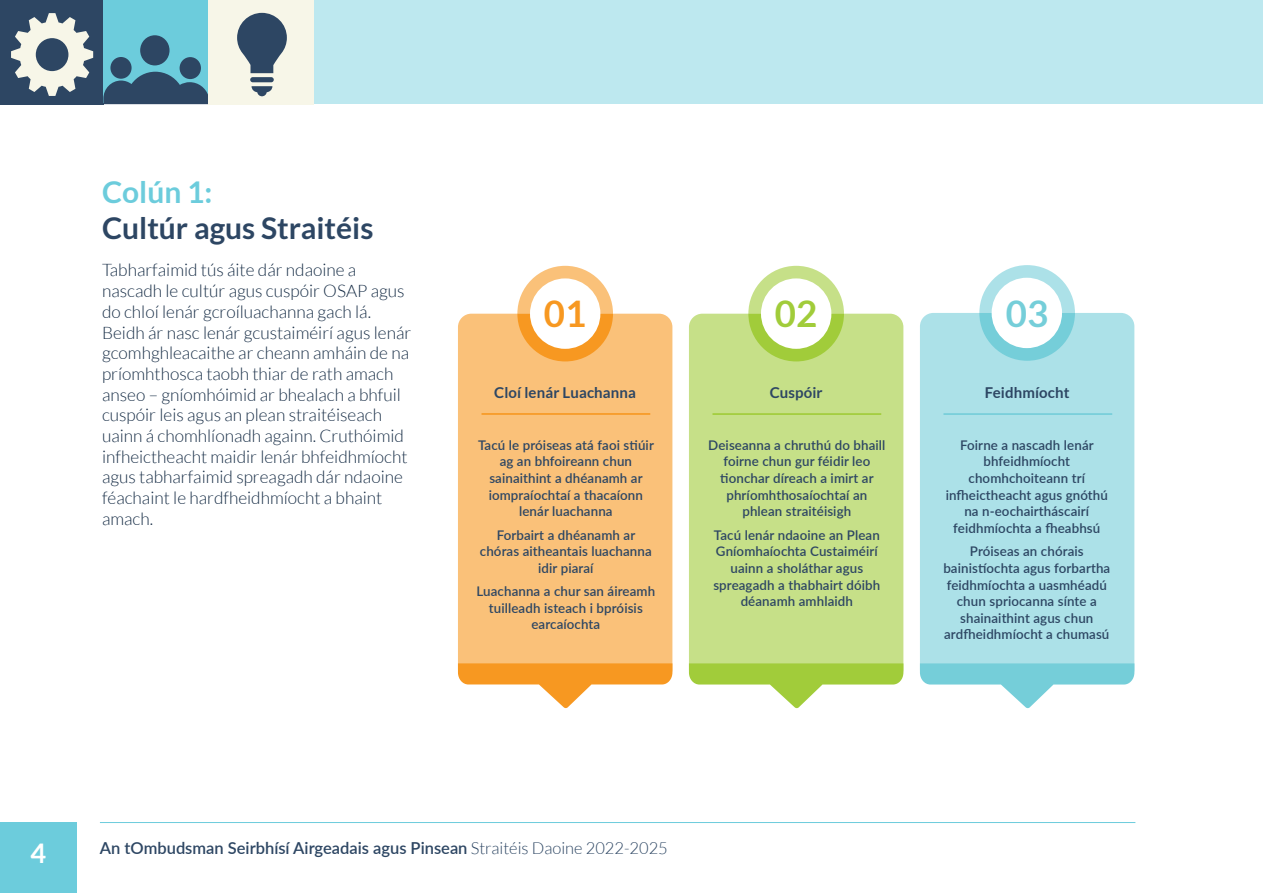
<style>
.page{position:relative;width:1263px;height:893px;background:#fff}
.page>*{position:absolute;margin:0;border:0;box-sizing:border-box;transform-origin:0 0}
.t1{font:700 36.6px "Lato";color:#f79821}
.t2{font:700 36.6px "Lato";color:#a1cc3a}
.t3{font:700 36.6px "Lato";color:#75ced9}
.t4{font:700 30px/36px "Lato";color:#2d4663}
.t5{font:700 27px "Lato";color:#fff}
.t6{font:300 17.25px/20.7px "Lato";color:#172d46}
.t7{font:600 16.5px "Lato";color:#2d4663}
.t8{font:700 15px "Lato";letter-spacing:.01em;color:#2d4663}
.t9{font:600 13.35px/16.6px "Lato";letter-spacing:.01em;color:#2d4663;text-align:center}
.s1{color:#6cccdc}
.s2{font-weight:300}
</style>
<div class="page">
<div style="left:458px;top:314px;width:214px;height:369px;background:#fac179;border-radius:13px"></div>
<svg style="left:458px;top:663px;width:214px;height:45px"></svg>
<svg style="left:517px;top:266px;width:96px;height:95px"></svg>
<div style="left:530px;top:278px;width:70px;height:71px;background:#fff;border-radius:50%"></div>
<div style="left:689px;top:314px;width:214px;height:369px;background:#c6e088;border-radius:13px"></div>
<svg style="left:689px;top:663px;width:214px;height:45px"></svg>
<svg style="left:748px;top:266px;width:96px;height:95px"></svg>
<div style="left:761px;top:278px;width:70px;height:71px;background:#fff;border-radius:50%"></div>
<div style="left:920px;top:313px;width:214px;height:370px;background:#ace1e8;border-radius:13px"></div>
<svg style="left:920px;top:663px;width:214px;height:45px"></svg>
<svg style="left:979px;top:265px;width:96px;height:96px"></svg>
<div style="left:992px;top:278px;width:70px;height:70px;background:#fff;border-radius:50%"></div>
<hr style="left:481px;top:413px;width:169px;height:2px;background:#f79923">
<hr style="left:712px;top:413px;width:169px;height:2px;background:#a1cc3a">
<hr style="left:943px;top:413px;width:169px;height:2px;background:#75cdd9">
<div style="left:314px;top:0;width:949px;height:104px;background:#bde8ef"></div>
<div style="left:0;top:0;width:103px;height:104px;background:#2d4663"></div>
<div style="left:103px;top:0;width:105px;height:103px;background:#6cccdc"></div>
<svg style="left:11px;top:13px;width:82px;height:83px"></svg>
<div style="left:110px;top:57px;width:22px;height:22px;background:#2d4663;border-radius:50%"></div>
<div style="left:180px;top:57px;width:21px;height:22px;background:#2d4663;border-radius:50%"></div>
<svg style="left:103px;top:72px;width:105px;height:32px"></svg>
<div style="left:140px;top:35px;width:30px;height:30px;background:#2d4663;border-radius:50%"></div>
<div style="left:208px;top:0;width:106px;height:104px;background:#f7f6e8"></div>
<div style="left:250px;top:77px;width:24px;height:5px;background:#2d4663;border-radius:3px"></div>
<svg style="left:252px;top:86px;width:20px;height:10px"></svg>
<svg style="left:237px;top:13px;width:50px;height:60px"></svg>
<hr style="left:100px;top:822px;width:1035px;height:1px;background:#6cccdc">
<div style="left:0;top:822px;width:77px;height:71px;background:#6cccdc"></div>
<p class="t4" style="left:102px;top:173px;width:273px"><span class="s1">Colún 1:<br></span>Cultúr agus Straitéis</p>
<p class="t6" style="left:102px;top:260px;width:311px">Tabharfaimid tús áite dár ndaoine a nascadh le cultúr agus cuspóir OSAP agus do chloí lenár gcroíluachanna gach lá.<br>Beidh ár nasc lenár gcustaiméirí agus lenár gcomhghleacaithe ar cheann amháin de na príomhthosca taobh thiar de rath amach anseo – gníomhóimid ar bhealach a bhfuil cuspóir leis agus an plean straitéiseach uainn á chomhlíonadh againn. Cruthóimid infheictheacht maidir lenár bhfeidhmíocht agus tabharfaimid spreagadh dár ndaoine féachaint le hardfheidhmíocht a bhaint amach.</p>
<p class="t1" style="left:544px;top:293px;width:44px">01</p>
<p class="t2" style="left:775px;top:293px;width:44px">02</p>
<p class="t3" style="left:1006px;top:292px;width:44px">03</p>
<p class="t8" style="left:494px;top:384px;width:143px">Cloí lenár Luachanna</p>
<p class="t8" style="left:770px;top:384px;width:54px">Cuspóir</p>
<p class="t9" style="left:478px;top:436px;width:177px">Tacú le próiseas atá faoi stiúir ag an bhfoireann chun sainaithint a dhéanamh ar iompraíochtaí a thacaíonn lenár luachanna</p>
<p class="t9" style="left:480px;top:526px;width:173px">Forbairt a dhéanamh ar chóras aitheantais luachanna idir piaraí</p>
<p class="t9" style="left:477px;top:582px;width:180px">Luachanna a chur san áireamh tuilleadh isteach i bpróisis earcaíochta</p>
<p class="t9" style="left:708px;top:436px;width:179px">Deiseanna a chruthú do bhaill foirne chun gur féidir leo tionchar díreach a imirt ar phríomhthosaíochtaí an phlean straitéisigh</p>
<p class="t9" style="left:713px;top:526px;width:168px">Tacú lenár ndaoine an Plean<br>Gníomhaíochta Custaiméirí uainn a sholáthar agus spreagadh a thabhairt dóibh déanamh amhlaidh</p>
<p class="t8" style="left:985px;top:384px;width:86px">Feidhmíocht</p>
<p class="t9" style="left:946px;top:436px;width:164px">Foirne a nascadh lenár bhfeidhmíocht chomhchoiteann trí infheictheacht agus gnóthú na n-eochairtháscairí feidhmíochta a fheabhsú</p>
<p class="t9" style="left:943px;top:542px;width:168px">Próiseas an chórais bainistíochta agus forbartha feidhmíochta a uasmhéadú chun spriocanna sínte a shainaithint agus chun ardfheidhmíocht a chumasú</p>
<h3 class="t5" style="left:30px;top:837px;width:17px">4</h3>
<p class="t7" style="left:100px;top:836px;width:569px">An tOmbudsman Seirbhísí Airgeadais agus Pinsean <span class="s2">Straitéis Daoine 2022-2025</span></p>
</div>
